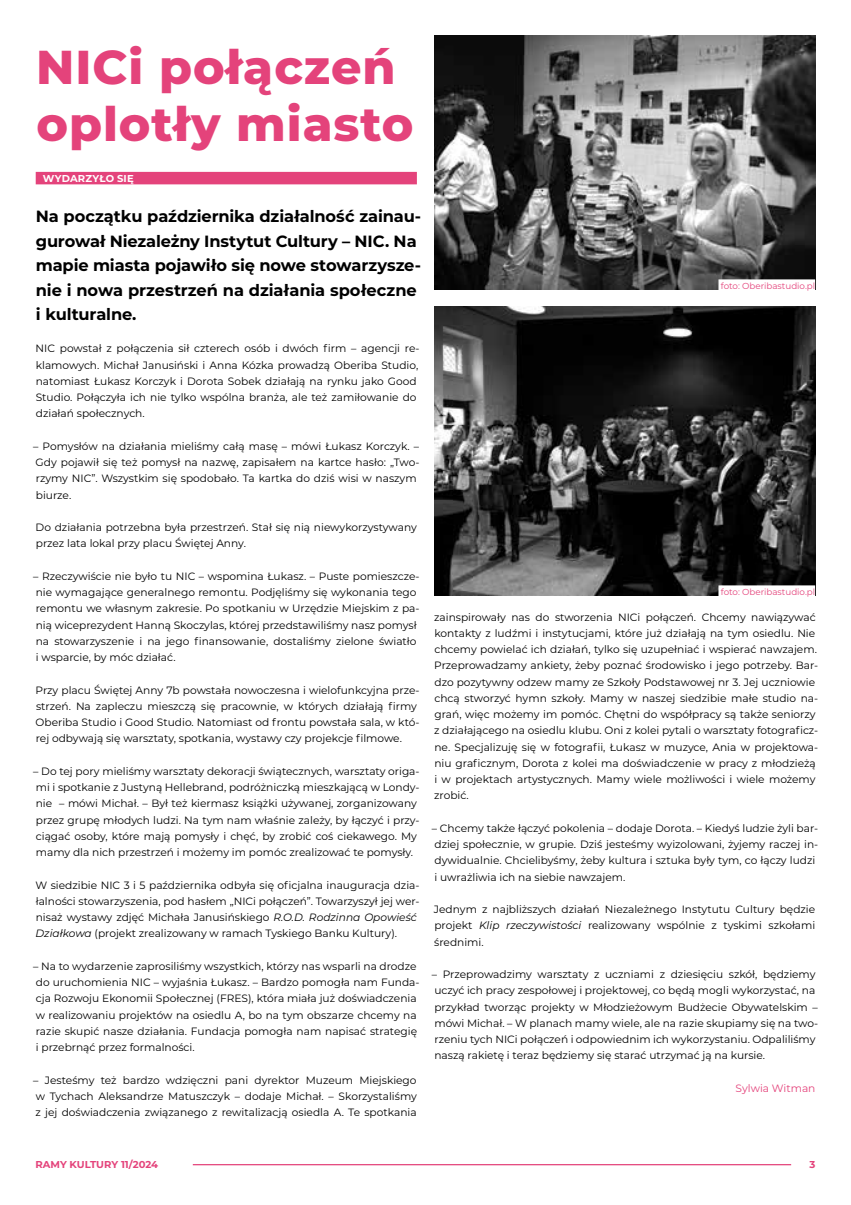
<style>
.page{position:relative;width:851px;height:1205px;background:#fff}
.page>*{position:absolute;margin:0;border:0;box-sizing:border-box;transform-origin:0 0}
.t1{font:800 47.5px/56.9px "Montserrat";letter-spacing:.02em;color:#e4437b}
.t2{font:700 16.25px/24.4px "Montserrat";letter-spacing:-.01em;color:#000}
.t3{font:10.62px/16.2px "Montserrat";color:#000}
.t4{font:10.62px "Montserrat";color:#e4437b}
.t5{font:700 10px "Montserrat";color:#e4437b}
.t6{font:700 10px "Montserrat";letter-spacing:.02em;color:#fff}
.t7{font:8.75px "Montserrat";color:#e4437b}
.s1{font-style:italic}
</style>
<div class="page">
<hr style="left:193px;top:1164px;width:598px;height:1px;background:#e4437b">
<img style="left:434px;top:35px;width:381px;height:254px">
<img style="left:434px;top:306px;width:381px;height:289px">
<div style="left:36px;top:172px;width:381px;height:12px;background:#e4437b"></div>
<div style="left:718px;top:279px;width:97px;height:13px;background:#fff"></div>
<div style="left:718px;top:585px;width:97px;height:13px;background:#fff"></div>
<h1 class="t1" style="left:36px;top:36px;width:379px">NICi połączeń oplotły miasto</h1>
<p class="t6" style="left:43px;top:171px;width:92px">WYDARZYŁO SIĘ</p>
<h2 class="t2" style="left:36px;top:204px;width:387px">Na początku października działalność zainau&shy;gurował Niezależny Instytut Cultury – NIC. Na mapie miasta pojawiło się nowe stowarzysze&shy;nie i nowa przestrzeń na działania społeczne i kulturalne.</h2>
<p class="t3" style="left:36px;top:340px;width:385px">NIC powstał z połączenia sił czterech osób i dwóch firm – agencji re&shy;klamowych. Michał Janusiński i Anna Kózka prowadzą Oberiba Studio, natomiast Łukasz Korczyk i Dorota Sobek działają na rynku jako Good Studio. Połączyła ich nie tylko wspólna branża, ale też zamiłowanie do działań społecznych.</p>
<p class="t3" style="left:33px;top:438px;width:388px">– Pomysłów na działania mieliśmy całą masę – mówi Łukasz Korczyk. – Gdy pojawił się też pomysł na nazwę, zapisałem na kartce hasło: „Two&shy;rzymy NIC”. Wszystkim się spodobało. Ta kartka do dziś wisi w naszym biurze.</p>
<p class="t3" style="left:36px;top:519px;width:383px">Do działania potrzebna była przestrzeń. Stał się nią niewykorzystywany przez lata lokal przy placu Świętej Anny.</p>
<p class="t3" style="left:33px;top:568px;width:388px">– Rzeczywiście nie było tu NIC – wspomina Łukasz. – Puste pomieszcze&shy;nie wymagające generalnego remontu. Podjęliśmy się wykonania tego remontu we własnym zakresie. Po spotkaniu w Urzędzie Miejskim z pa&shy;nią wiceprezydent Hanną Skoczylas, której przedstawiliśmy nasz pomysł na stowarzyszenie i na jego finansowanie, dostaliśmy zielone światło<br>i wsparcie, by móc działać.</p>
<p class="t3" style="left:36px;top:681px;width:385px">Przy placu Świętej Anny 7b powstała nowoczesna i wielofunkcyjna prze&shy;strzeń. Na zapleczu mieszczą się pracownie, w których działają firmy Oberiba Studio i Good Studio. Natomiast od frontu powstała sala, w któ&shy;rej odbywają się warsztaty, spotkania, wystawy czy projekcje filmowe.</p>
<p class="t3" style="left:33px;top:762px;width:388px">– Do tej pory mieliśmy warsztaty dekoracji świątecznych, warsztaty origa&shy;mi i spotkanie z Justyną Hellebrand, podróżniczką mieszkającą w Londy&shy;nie – mówi Michał. – Był też kiermasz książki używanej, zorganizowany przez grupę młodych ludzi. Na tym nam właśnie zależy, by łączyć i przy&shy;ciągać osoby, które mają pomysły i chęć, by zrobić coś ciekawego. My mamy dla nich przestrzeń i możemy im pomóc zrealizować te pomysły.</p>
<p class="t3" style="left:35px;top:876px;width:385px">W siedzibie NIC 3 i 5 października odbyła się oficjalna inauguracja dzia&shy;łalności stowarzyszenia, pod hasłem „NICi połączeń”. Towarzyszył jej wer&shy;nisaż wystawy zdjęć Michała Janusińskiego <span class="s1">R.O.D. Rodzinna Opowieść Działkowa</span> (projekt zrealizowany w ramach Tyskiego Banku Kultury).</p>
<p class="t3" style="left:33px;top:957px;width:388px">– Na to wydarzenie zaprosiliśmy wszystkich, którzy nas wsparli na drodze do uruchomienia NIC – wyjaśnia Łukasz. – Bardzo pomogła nam Funda&shy;cja Rozwoju Ekonomii Społecznej (FRES), która miała już doświadczenia w realizowaniu projektów na osiedlu A, bo na tym obszarze chcemy na razie skupić nasze działania. Fundacja pomogła nam napisać strategię i przebrnąć przez formalności.</p>
<p class="t3" style="left:33px;top:1071px;width:385px;text-align:justify">– Jesteśmy też bardzo wdzięczni pani dyrektor Muzeum Miejskiego w Tychach Aleksandrze Matuszczyk – dodaje Michał. – Skorzystaliśmy z jej doświadczenia związanego z rewitalizacją osiedla A. Te spotkania</p>
<p class="t7" style="left:720px;top:280px;width:96px">foto: Oberibastudio.pl</p>
<p class="t7" style="left:720px;top:586px;width:96px">foto: Oberibastudio.pl</p>
<p class="t3" style="left:434px;top:608px;width:385px">zainspirowały nas do stworzenia NICi połączeń. Chcemy nawiązywać kontakty z ludźmi i instytucjami, które już działają na tym osiedlu. Nie chcemy powielać ich działań, tylko się uzupełniać i wspierać nawzajem.<br>Przeprowadzamy ankiety, żeby poznać środowisko i jego potrzeby. Bar&shy;dzo pozytywny odzew mamy ze Szkoły Podstawowej nr 3. Jej uczniowie chcą stworzyć hymn szkoły. Mamy w naszej siedzibie małe studio na&shy;grań, więc możemy im pomóc. Chętni do współpracy są także seniorzy z działającego na osiedlu klubu. Oni z kolei pytali o warsztaty fotograficz&shy;ne. Specjalizuję się w fotografii, Łukasz w muzyce, Ania w projektowa&shy;niu graficznym, Dorota z kolei ma doświadczenie w pracy z młodzieżą i w projektach artystycznych. Mamy wiele możliwości i wiele możemy zrobić.</p>
<p class="t3" style="left:432px;top:819px;width:388px">– Chcemy także łączyć pokolenia – dodaje Dorota. – Kiedyś ludzie żyli bar&shy;dziej społecznie, w grupie. Dziś jesteśmy wyizolowani, żyjemy raczej in&shy;dywidualnie. Chcielibyśmy, żeby kultura i sztuka były tym, co łączy ludzi i uwrażliwia ich na siebie nawzajem.</p>
<p class="t3" style="left:434px;top:901px;width:383px;text-align:justify">Jednym z najbliższych działań Niezależnego Instytutu Cultury będzie projekt <span class="s1">Klip rzeczywistości</span> realizowany wspólnie z tyskimi szkołami średnimi.</p>
<p class="t3" style="left:432px;top:966px;width:388px">– Przeprowadzimy warsztaty z uczniami z dziesięciu szkół, będziemy uczyć ich pracy zespołowej i projektowej, co będą mogli wykorzystać, na przykład tworząc projekty w Młodzieżowym Budżecie Obywatelskim – mówi Michał. – W planach mamy wiele, ale na razie skupiamy się na two&shy;rzeniu tych NICi połączeń i odpowiednim ich wykorzystaniu. Odpaliliśmy naszą rakietę i teraz będziemy się starać utrzymać ją na kursie.</p>
<p class="t4" style="left:735px;top:1081px;width:81px">Sylwia Witman</p>
<p class="t5" style="left:35px;top:1157px;width:124px">RAMY KULTURY 11/2024</p>
<p class="t5" style="left:809px;top:1157px;width:7px">3</p>
</div>
